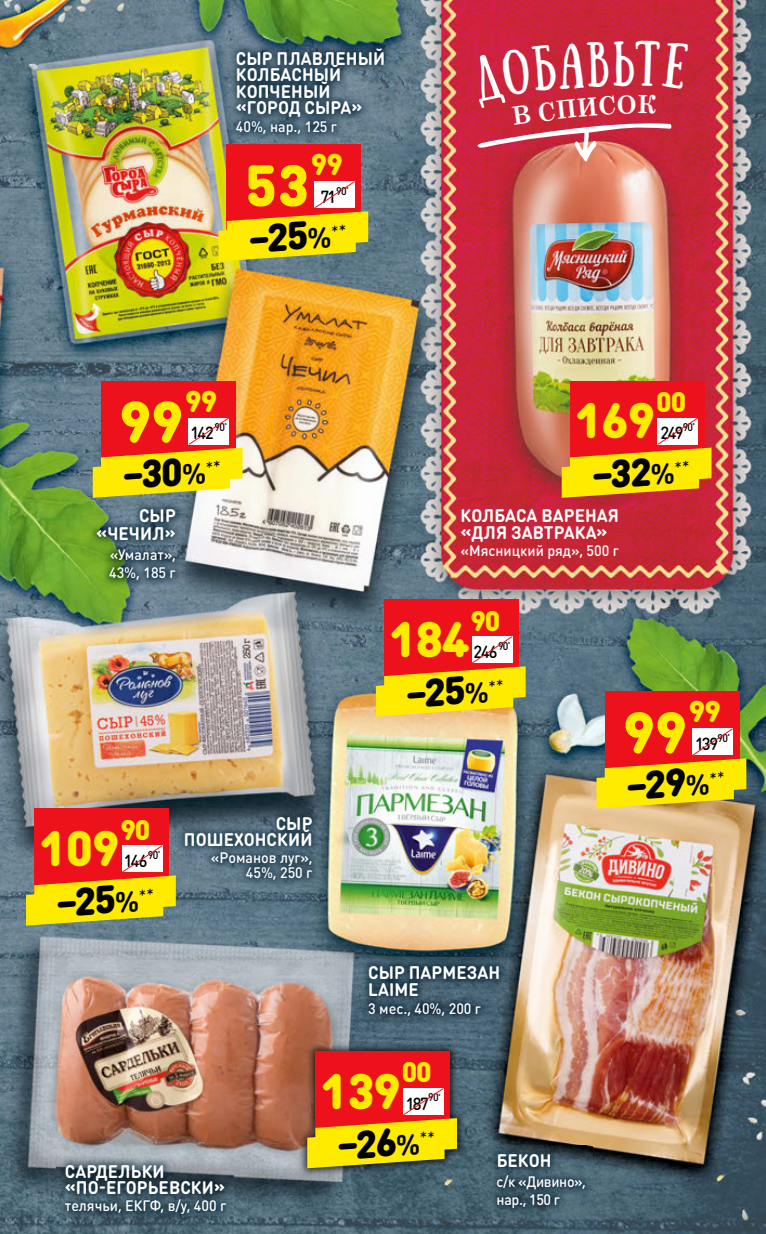
<style>
.page{position:relative;width:766px;height:1234px;background:#fff}
.page>*{position:absolute;margin:0;border:0;box-sizing:border-box;transform-origin:0 0}
.t1{font:900 57.45px "DIN Round Pro";color:#ffeb00}
.t2{font:900 49.05px "DIN Round Pro";letter-spacing:-.02em;color:#ffeb00}
.t3{font:900 38.7px "DIN Round Pro";color:#000}
.t4{font:900 29.7px "DIN Round Pro";color:#ffeb00}
.t5{font:900 28.05px "DIN Round Pro";color:#ffeb00}
.t6{font:700 18px/16.5px "DIN Round Pro";letter-spacing:.005em;color:#fff;scale:.95 1}
.t7{font:500 17.4px "DIN Round Pro";letter-spacing:-.11em;color:#000;scale:.95 1}
.t8{font:500 15px/18px "DIN Round Pro";color:#fff;scale:.95 1}
.t9{font:500 15px/18px "DIN Round Pro";letter-spacing:-.025em;color:#fff;scale:.95 1}
.t10{font:500 11.1px "DIN Round Pro";letter-spacing:-.07em;color:#000;scale:.95 1}
.s1{font-weight:700;font-size:28.95px}
</style>
<div class="page">
<img style="left:0;top:0;width:765px;height:1233px">
<img style="left:227px;top:39px;width:166px;height:104px">
<img style="left:88px;top:500px;width:96px;height:88px">
<img style="left:360px;top:956px;width:148px;height:67px">
<img style="left:57px;top:1155px;width:177px;height:67px">
<img style="left:488px;top:1145px;width:104px;height:70px">
<img style="left:176px;top:808px;width:144px;height:80px">
<div style="left:384px;top:599px;width:134px;height:86px;background:#ec111a"></div>
<svg style="left:376px;top:636px;width:149px;height:80px"></svg>
<div style="left:569px;top:381px;width:135px;height:85px;background:#ec111a"></div>
<svg style="left:561px;top:418px;width:150px;height:79px"></svg>
<div style="left:226px;top:144px;width:135px;height:86px;background:#ec111a"></div>
<svg style="left:218px;top:181px;width:150px;height:80px"></svg>
<div style="left:101px;top:381px;width:134px;height:85px;background:#ec111a"></div>
<svg style="left:93px;top:418px;width:149px;height:79px"></svg>
<img style="left:297px;top:1041px;width:169px;height:136px">
<div style="left:315px;top:1051px;width:135px;height:85px;background:#ec111a"></div>
<svg style="left:307px;top:1087px;width:150px;height:80px"></svg>
<div style="left:604px;top:691px;width:135px;height:86px;background:#ec111a"></div>
<svg style="left:596px;top:728px;width:150px;height:80px"></svg>
<div style="left:34px;top:808px;width:135px;height:86px;background:#ec111a"></div>
<svg style="left:26px;top:845px;width:150px;height:80px"></svg>
<svg style="left:469px;top:40px;width:220px;height:122px;background:#cc3345"></svg>
<p class="t6" style="left:236px;top:49px;width:159px">СЫР ПЛАВЛЕНЫЙ<br>КОЛБАСНЫЙ<br>КОПЧЕНЫЙ «ГОРОД СЫРА»</p>
<p class="t8" style="left:236px;top:116px;width:108px">40%, нар., 125 г</p>
<h3 class="t4" style="left:311px;top:142px;width:34px">99</h3>
<p class="t7" style="left:320px;top:185px;width:18px">71</p>
<h1 class="t1" style="left:245px;top:142px;width:65px">53</h1>
<p class="t10" style="left:336px;top:183px;width:15px">90<sup>*</sup></p>
<h3 class="t3" style="left:245px;top:210px;width:100px;rotate:-4deg">–25<span class="s1">%</span> <sup>**</sup></h3>
<h3 class="t4" style="left:185px;top:378px;width:34px">99</h3>
<p class="t7" style="left:190px;top:421px;width:26px">142</p>
<h1 class="t1" style="left:119px;top:378px;width:65px">99</h1>
<p class="t10" style="left:214px;top:419px;width:15px">90<sup>*</sup></p>
<h3 class="t3" style="left:119px;top:446px;width:101px;rotate:-4deg">–30<span class="s1">%</span> <sup>**</sup></h3>
<p class="t6" style="left:96px;top:506px;width:85px;line-height:18px;text-align:right">СЫР «ЧЕЧИЛ»</p>
<p class="t8" style="left:109px;top:545px;width:72px">«Умалат»,<br>43%, 185 г</p>
<h3 class="t5" style="left:120px;top:808px;width:32px">90</h3>
<p class="t7" style="left:124px;top:848px;width:26px">146</p>
<h2 class="t2" style="left:40px;top:811px;width:81px">109</h2>
<p class="t10" style="left:148px;top:847px;width:15px">90<sup>*</sup></p>
<h3 class="t3" style="left:53px;top:873px;width:100px;rotate:-4deg">–25<span class="s1">%</span> <sup>**</sup></h3>
<p class="t6" style="left:184px;top:814px;width:137px;text-align:right">СЫР<br>ПОШЕХОНСКИЙ</p>
<p class="t8" style="left:211px;top:849px;width:108px;line-height:15px;text-align:right">«Романов луг»,<br>45%, 250 г</p>
<h3 class="t5" style="left:656px;top:380px;width:32px">00</h3>
<p class="t7" style="left:660px;top:421px;width:26px">249</p>
<h2 class="t2" style="left:575px;top:383px;width:81px">169</h2>
<p class="t10" style="left:682px;top:419px;width:15px">90<sup>*</sup></p>
<h3 class="t3" style="left:588px;top:446px;width:101px;rotate:-4deg">–32<span class="s1">%</span> <sup>**</sup></h3>
<p class="t6" style="left:460px;top:506px;width:168px">КОЛБАСА ВАРЕНАЯ «ДЛЯ ЗАВТРАКА»</p>
<p class="t8" style="left:460px;top:540px;width:168px">«Мясницкий ряд», 500 г</p>
<h3 class="t5" style="left:470px;top:599px;width:32px">90</h3>
<p class="t7" style="left:473px;top:639px;width:27px">246</p>
<h2 class="t2" style="left:389px;top:602px;width:81px">184</h2>
<p class="t10" style="left:498px;top:638px;width:15px">90<sup>*</sup></p>
<h3 class="t3" style="left:402px;top:664px;width:100px;rotate:-4deg">–25<span class="s1">%</span> <sup>**</sup></h3>
<p class="t6" style="left:368px;top:963px;width:140px">СЫР ПАРМЕЗАН<br>LAIME</p>
<p class="t8" style="left:368px;top:998px;width:120px">3 мес., 40%, 200 г</p>
<h3 class="t4" style="left:688px;top:689px;width:34px">99</h3>
<p class="t7" style="left:695px;top:731px;width:26px">139</p>
<h1 class="t1" style="left:622px;top:688px;width:65px">99</h1>
<p class="t10" style="left:717px;top:730px;width:15px">90<sup>*</sup></p>
<h3 class="t3" style="left:623px;top:756px;width:101px;rotate:-4deg">–29<span class="s1">%</span> <sup>**</sup></h3>
<p class="t6" style="left:65px;top:1161px;width:170px">САРДЕЛЬКИ «ПО-ЕГОРЬЕВСКИ»</p>
<p class="t8" style="left:65px;top:1196px;width:171px">телячьи, ЕКГФ, в/у, 400 г</p>
<h3 class="t5" style="left:401px;top:1050px;width:32px">00</h3>
<p class="t7" style="left:406px;top:1091px;width:26px">187</p>
<h2 class="t2" style="left:320px;top:1053px;width:81px">139</h2>
<p class="t10" style="left:428px;top:1089px;width:15px">90<sup>*</sup></p>
<h3 class="t3" style="left:334px;top:1116px;width:100px;rotate:-4deg">–26<span class="s1">%</span> <sup>**</sup></h3>
<p class="t6" style="left:496px;top:1151px;width:59px">БЕКОН</p>
<p class="t9" style="left:496px;top:1171px;width:95px">с/к «Дивино», нар., 150 г</p>
</div>
